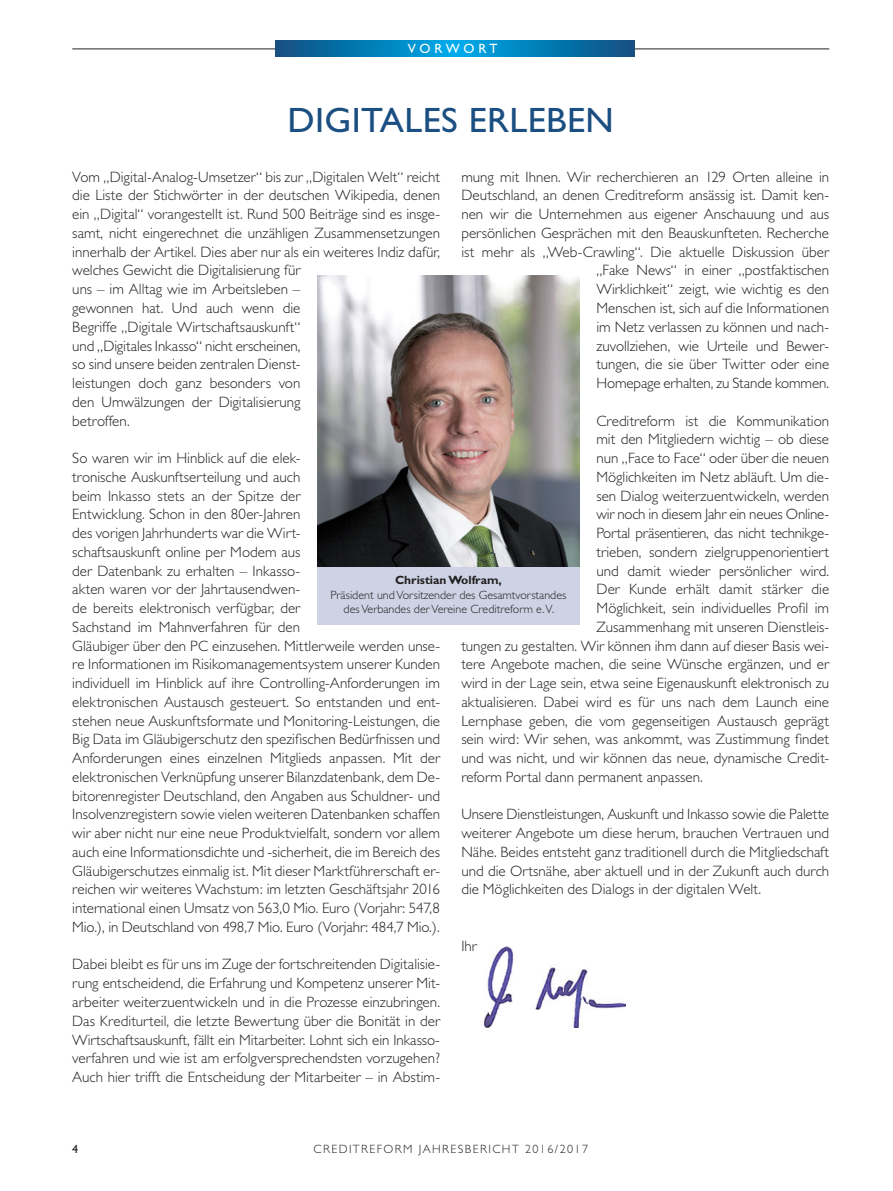
<style>
.page{position:relative;width:893px;height:1191px;background:#fff}
.page>*{position:absolute;margin:0;border:0;box-sizing:border-box;transform-origin:0 0}
.t1{font:35.25px "Gill Sans";letter-spacing:.01em;color:#1b4e81}
.t2{font:300 15px/18.8px "Gill Sans";color:#231f20}
.t3{font:300 15px "Gill Sans";letter-spacing:-.02em;color:#231f20}
.t4{font:13.5px "Gill Sans";letter-spacing:.28em;color:#fff}
.t5{font:300 12px/14.4px "Gill Sans";color:#231f20;text-align:center}
.t6{font:700 12px "Gill Sans";color:#231f20}
.t7{font:300 12px "Gill Sans";letter-spacing:.12em;color:#231f20}
.t8{font:12px "Gill Sans";color:#231f20}
</style>
<div class="page">
<img style="left:484px;top:946px;width:141px;height:81px">
<img style="left:317px;top:276px;width:262px;height:290px">
<hr style="left:72px;top:49px;width:757px;height:1px;background:#231f20">
<svg style="left:276px;top:40px;width:358px;height:16px;background:#047cb4"></svg>
<div style="left:317px;top:567px;width:263px;height:57px;background:#cdd3e4"></div>
<p class="t4" style="left:408px;top:41px;width:91px">VOR WOR T</p>
<h1 class="t1" style="left:288px;top:100px;width:221px">DIG ITALES ERLEBEN</h1>
<p class="t2" style="left:461px;top:167px;width:369px;text-align:right">mung mit Ihnen. Wir recherchieren an 129 Orten alleine in Deutschland, an denen Creditreform ansässig ist. Damit ken&shy;nen wir die Unternehmen aus eigener Anschauung und aus persönlichen Gesprächen mit den Beauskunfteten. Recherche ist mehr als „Web-Crawling“. Die aktuelle Diskussion über „Fake News“ in einer „postfaktischen<br>Wirklichkeit“ zeigt, wie wichtig es den<br>Menschen ist, sich auf die Informationen<br>im Netz verlassen zu können und nach-<br>zuvollziehen, wie Urteile und Bewer-<br>tungen, die sie über Twitter oder eine<br>Homepage erhalten, zu Stande kommen.</p>
<p class="t2" style="left:596px;top:411px;width:234px">Creditreform ist die Kommunikation</p>
<p class="t2" style="left:596px;top:430px;width:234px">mit den Mitgliedern wichtig – ob diese</p>
<p class="t2" style="left:596px;top:449px;width:234px">nun „Face to Face“ oder über die neuen</p>
<p class="t2" style="left:596px;top:467px;width:234px">Möglichkeiten im Netz abläuft. Um die-</p>
<p class="t2" style="left:596px;top:486px;width:234px">sen Dialog weiterzuentwickeln, werden</p>
<p class="t2" style="left:596px;top:505px;width:234px">wir noch in diesem Jahr ein neues Online-</p>
<p class="t3" style="left:596px;top:524px;width:234px">Portal präsentieren, das nicht technikge-</p>
<p class="t2" style="left:596px;top:542px;width:234px">trieben, sondern zielgruppenorientiert</p>
<p class="t2" style="left:597px;top:561px;width:234px">und damit wieder persönlicher wird.</p>
<p class="t2" style="left:597px;top:580px;width:234px">Der Kunde erhält damit stärker die</p>
<p class="t2" style="left:597px;top:599px;width:234px">Möglichkeit, sein individuelles Profil im</p>
<p class="t2" style="left:597px;top:617px;width:234px">Zusammenhang mit unseren Dienstleis-</p>
<p class="t2" style="left:461px;top:636px;width:369px">tungen zu gestalten. Wir können ihm dann auf dieser Basis wei-</p>
<p class="t2" style="left:461px;top:655px;width:369px">tere Angebote machen, die seine Wünsche ergänzen, und er</p>
<p class="t2" style="left:461px;top:674px;width:369px">wird in der Lage sein, etwa seine Eigenauskunft elektronisch zu</p>
<p class="t2" style="left:461px;top:692px;width:369px">aktualisieren. Dabei wird es für uns nach dem Launch eine</p>
<p class="t2" style="left:461px;top:711px;width:369px">Lernphase geben, die vom gegenseitigen Austausch geprägt</p>
<p class="t2" style="left:461px;top:730px;width:369px">sein wird: Wir sehen, was ankommt, was Zustimmung findet</p>
<p class="t2" style="left:461px;top:749px;width:369px">und was nicht, und wir können das neue, dynamische Credit-</p>
<p class="t2" style="left:461px;top:767px;width:243px">reform Portal dann permanent anpassen.</p>
<p class="t2" style="left:461px;top:805px;width:369px;text-align:justify">Unsere Dienstleistungen, Auskunft und Inkasso sowie die Palette weiterer Angebote um diese herum, brauchen Vertrauen und Nähe. Beides entsteht ganz traditionell durch die Mitgliedschaft und die Ortsnähe, aber aktuell und in der Zukunft auch durch die Möglichkeiten des Dialogs in der digitalen Welt.</p>
<p class="t2" style="left:72px;top:167px;width:369px">Vom „Digital-Analog-Umsetzer“ bis zur „Digitalen Welt“ reicht die Liste der Stichwörter in der deutschen Wikipedia, denen ein „Digital“ vorangestellt ist. Rund 500 Beiträge sind es insge&shy;samt, nicht eingerechnet die unzähligen Zusammensetzungen innerhalb der Artikel. Dies aber nur als ein weiteres Indiz dafür, welches Gewicht die Digitalisierung für<br>uns – im Alltag wie im Arbeitsleben –<br>gewonnen hat. Und auch wenn die<br>Begriffe „Digitale Wirtschaftsauskunft“<br>und „Digitales Inkasso“ nicht erscheinen,<br>so sind unsere beiden zentralen Dienst-<br>leistungen doch ganz besonders von<br>den Umwälzungen der Digitalisierung<br>betroffen.</p>
<p class="t2" style="left:72px;top:449px;width:369px">So waren wir im H inblick auf die elek-<br>tronische Auskunftserteilung und auch<br>beim Inkasso stets an der Spitze der<br>Entwicklung. Schon in den 80er-Jahren<br>des vorigen Jahrhunderts war die Wirt-<br>schaftsauskunft online per Modem aus<br>der Datenbank zu erhalten – Inkasso-<br>akten waren vor der Jahrtausendwen-<br>de bereits elektronisch verfügbar, der<br>Sachstand im Mahnverfahren für den<br>Gläubiger über den PC einzusehen. Mittlerweile werden unse&shy;re Informationen im Risikomanagementsystem unserer Kunden individuell im H inblick auf ihre Controlling-Anforderungen im elektronischen Austausch gesteuert. So entstanden und ent&shy;stehen neue Auskunftsformate und Monitoring-Leistungen, die Big Data im Gläubigerschutz den spezifischen Bedürfnissen und Anforderungen eines einzelnen Mitglieds anpassen. Mit der elektronischen Verknüpfung unserer Bilanzdatenbank, dem De&shy;bitorenregister Deutschland, den Angaben aus Schuldner- und Insolvenzregistern sowie vielen weiteren Datenbanken schaffen wir aber nicht nur eine neue Produktvielfalt, sondern vor allem auch eine Informationsdichte und -sicherheit, die im Bereich des Gläubigerschutzes einmalig ist. Mit dieser Marktführerschaft er&shy;reichen wir weiteres Wachstum: im letzten Geschäftsjahr 2016 international einen Umsatz von 563,0 Mio. Euro (Vorjahr: 547,8<br>Mio.), in Deutschland von 498,7 Mio. Euro (Vorjahr: 484,7 Mio.).</p>
<p class="t2" style="left:72px;top:955px;width:369px;text-align:justify">Dabei bleibt es für uns im Zuge der fortschreitenden Digitalisie&shy;rung entscheidend, die Erfahrung und Kompetenz unserer Mit&shy;arbeiter weiterzuentwickeln und in die Prozesse einzubringen.<br>Das Krediturteil, die letzte Bewertung über die Bonität in der Wirtschaftsauskunft, fällt ein Mitarbeiter. Lohnt sich ein Inkasso&shy;verfahren und wie ist am erfolgversprechendsten vorzugehen?<br>Auch hier trifft die Entscheidung der Mitarbeiter – in Abstim-</p>
<p class="t6" style="left:395px;top:573px;width:108px">Christian Wolfram,</p>
<p class="t5" style="left:331px;top:587px;width:237px">Präsident und Vorsitzender des Gesamtvorstandes des Verbandes der Vereine Creditreform e.V.</p>
<p class="t2" style="left:461px;top:936px;width:17px">Ihr</p>
<p class="t8" style="left:72px;top:1142px;width:7px">4</p>
<p class="t5" style="left:313px;top:1142px;width:19px">Creditreform</p>
<p class="t5" style="left:419px;top:1142px;width:32px">Jahresberic</p>
<p class="t7" style="left:502px;top:1142px;width:88px">ht 2016/2017</p>
</div>
